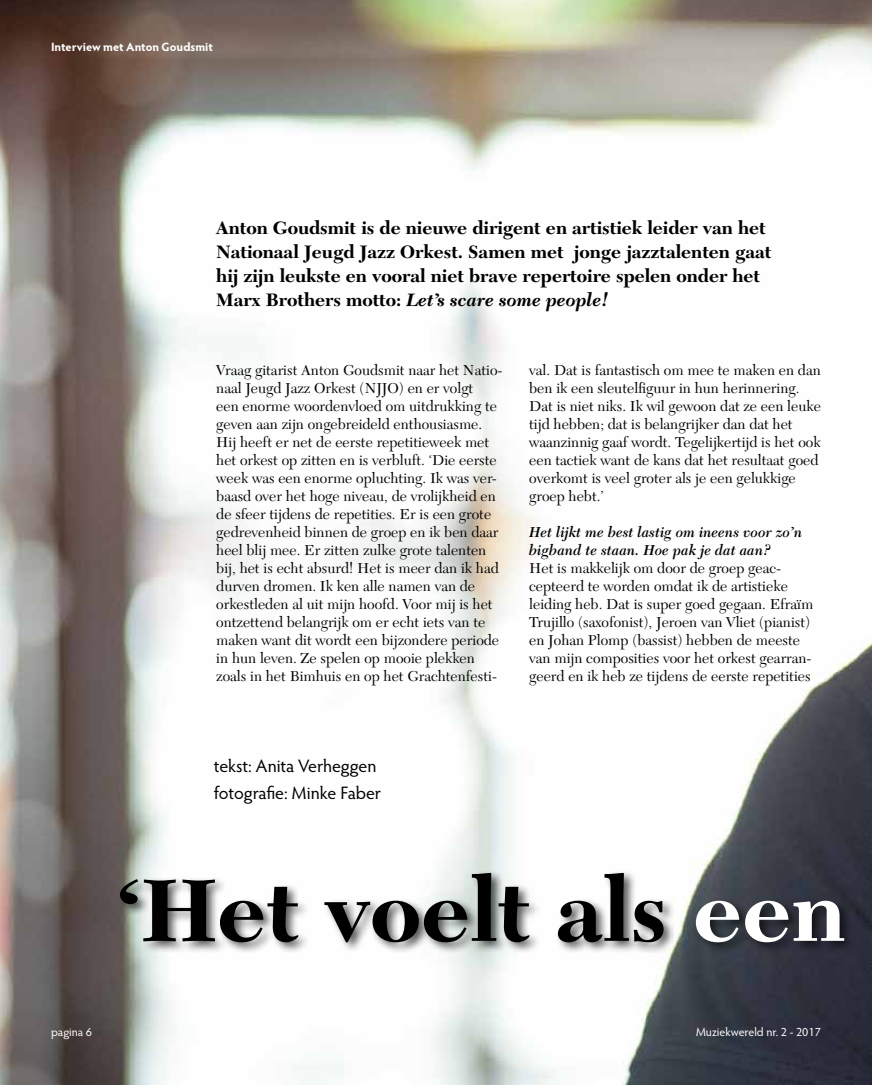
<style>
.page{position:relative;width:872px;height:1085px;background:#fff}
.page>*{position:absolute;margin:0;border:0;box-sizing:border-box;transform-origin:0 0}
.t1{font:700 91.5px "New Caledonia";color:#000}
.t2{font:700 18.75px/24px "New Caledonia";letter-spacing:-.005em;color:#000}
.t3{font:18px/27px "Hypatia Sans Pro";letter-spacing:-.005em;color:#000}
.t4{font:15px/18px "New Caledonia";color:#000}
.t5{font:italic 600 15px/18px "New Caledonia";color:#000}
.t6{font:12px "Hypatia Sans Pro";color:#fff}
.t7{font:700 12px "Hypatia Sans Pro";color:#fff}
.s1{font-style:italic}
.s2{color:#fff}
</style>
<div class="page">
<img style="left:0;top:0;width:872px;height:1084px">
<div style="left:118px;top:869px;width:754px;height:86px;background:#000;opacity:.65"></div>
<p class="t7" style="left:51px;top:38px;width:163px">Interview met Anton Goudsmit</p>
<p class="t2" style="left:216px;top:216px;width:556px">Anton Goudsmit is de nieuwe dirigent en artistiek leider van het Nationaal Jeugd Jazz Orkest. Samen met jonge jazztalenten gaat hij zijn leukste en vooral niet brave repertoire spelen onder het Marx Brothers motto: <span class="s1">Let’s scare some people!</span></p>
<p class="t4" style="left:216px;top:361px;width:286px">Vraag gitarist Anton Goudsmit naar het Natio&shy;naal Jeugd Jazz Orkest (NJJO) en er volgt<br>een enorme woordenvloed om uitdrukking te geven aan zijn ongebreideld enthousiasme.<br>Hij heeft er net de eerste repetitieweek met het orkest op zitten en is verbluft. ‘Die eerste week was een enorme opluchting. Ik was ver&shy;baasd over het hoge niveau, de vrolijkheid en de sfeer tijdens de repetities. Er is een grote gedrevenheid binnen de groep en ik ben daar heel blij mee. Er zitten zulke grote talenten bij, het is echt absurd! Het is meer dan ik had durven dromen. Ik ken alle namen van de orkestleden al uit mijn hoofd. Voor mij is het ontzettend belangrijk om er echt iets van te maken want dit wordt een bijzondere periode in hun leven. Ze spelen op mooie plekken zoals in het Bimhuis en op het Grachtenfesti-</p>
<p class="t4" style="left:529px;top:361px;width:293px">val. Dat is fantastisch om mee te maken en dan ben ik een sleutelfiguur in hun herinnering.<br>Dat is niet niks. Ik wil gewoon dat ze een leuke tijd hebben; dat is belangrijker dan dat het waanzinnig gaaf wordt. Tegelijkertijd is het ook een tactiek want de kans dat het resultaat goed overkomt is veel groter als je een gelukkige groep hebt.’</p>
<p class="t5" style="left:529px;top:523px;width:275px">Het lijkt me best lastig om ineens voor zo’n bigband te staan. Hoe pak je dat aan?</p>
<p class="t4" style="left:529px;top:559px;width:286px">Het is makkelijk om door de groep geac&shy;cepteerd te worden omdat ik de artistieke leiding heb. Dat is super goed gegaan. Efraïm Trujillo (saxofonist), Jeroen van Vliet (pianist) en Johan Plomp (bassist) hebben de meeste van mijn composities voor het orkest gearran&shy;geerd en ik heb ze tijdens de eerste repetities</p>
<p class="t3" style="left:214px;top:751px;width:169px">tekst: Anita Verheggen fotografie: Minke Faber</p>
<h1 class="t1" style="left:117px;top:856px;width:730px">‘Het voelt als <span class="s2">een</span></h1>
<p class="t6" style="left:51px;top:1024px;width:43px">pagina 6</p>
<p class="t6" style="left:696px;top:1024px;width:126px">Muziekwereld nr. 2 - 2017</p>
</div>
